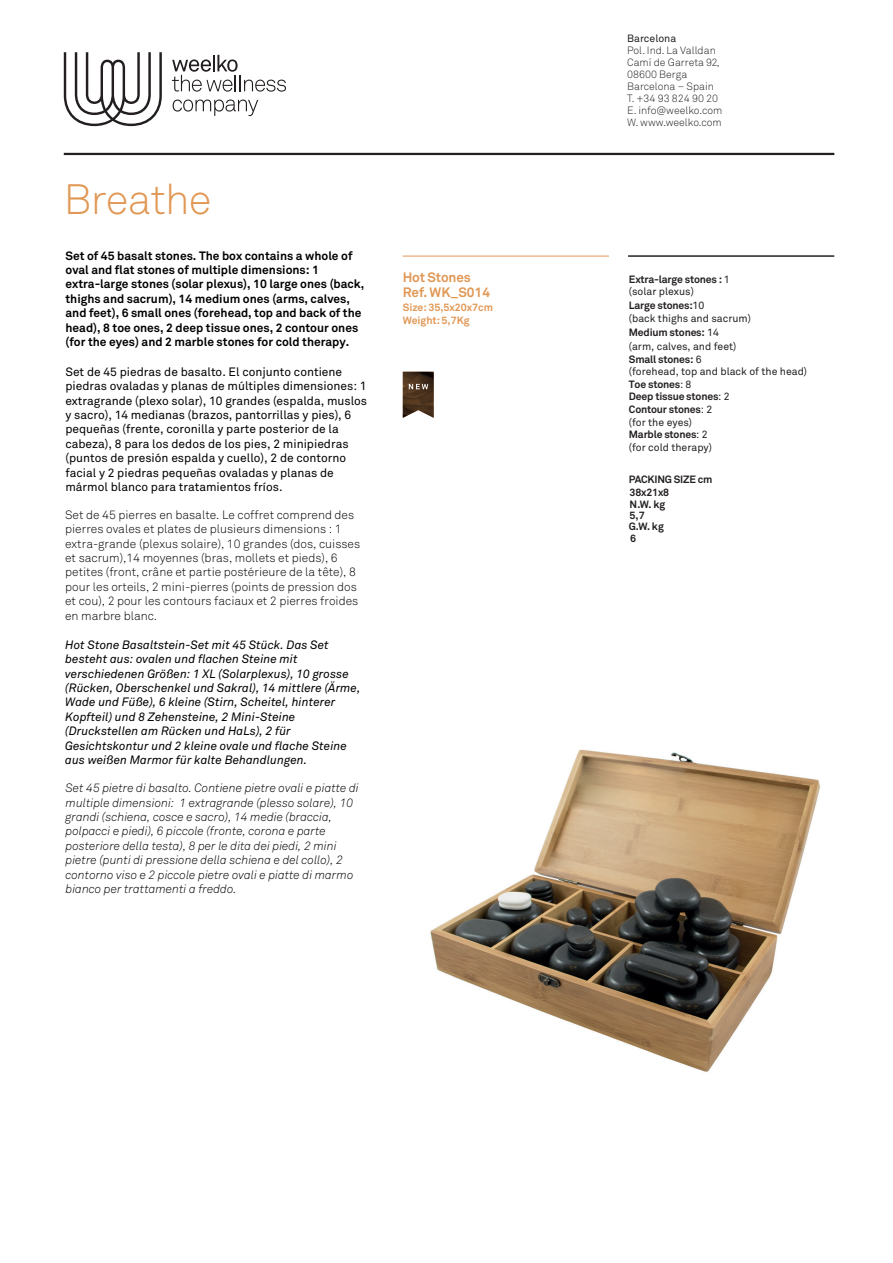
<style>
.page{position:relative;width:893px;height:1263px;background:#fff}
.page>*{position:absolute;margin:0;border:0;box-sizing:border-box;transform-origin:0 0}
.t1{font:300 42px "Akkurat";letter-spacing:-.02em;color:#e19855}
.t2{font:700 13.5px/15px "Akkurat";letter-spacing:-.015em;color:#e19855}
.t3{font:12px/14.4px "Akkurat";color:#000001}
.t4{font:italic 12px/14.4px "Akkurat";color:#000001}
.t5{font:italic 300 12px/14.4px "Akkurat";color:#000001}
.t6{font:300 12px/14.4px "Akkurat";color:#000001}
.t7{font:700 12px/14.4px "Akkurat";color:#000001}
.t8{font:10.5px/12.6px "Akkurat";color:#231f20}
.t9{font:300 10.5px/12px "Akkurat";color:#231f20}
.t10{font:700 10.5px/11.2px "Akkurat";letter-spacing:-.02em;color:#231f20}
.t11{font:700 10.5px/13.5px "Akkurat";color:#e19855}
.s1{font-weight:400}
.s2{font-weight:700}
</style>
<div class="page">
<hr style="left:64px;top:153px;width:770px;height:2px;background:#231f20">
<svg style="left:173px;top:100px;width:85px;height:16px"></svg>
<svg style="left:172px;top:55px;width:114px;height:37px"></svg>
<svg style="left:64px;top:52px;width:98px;height:74px"></svg>
<hr style="left:403px;top:256px;width:206px;height:1px;background:#e19855">
<hr style="left:628px;top:256px;width:206px;height:1px;background:#231f20">
<svg style="left:403px;top:372px;width:31px;height:46px"></svg>
<img style="left:430px;top:749px;width:391px;height:323px">
<h1 class="t1" style="left:64px;top:175px;width:149px">Breathe</h1>
<p class="t7" style="left:65px;top:248px;width:300px">Set of 45 basalt stones. The box contains a whole of oval and flat stones of multiple dimensions: 1 extra-large stones (solar plexus), 10 large ones (back, thighs and sacrum), 14 medium ones (arms, calves, and feet), 6 small ones (forehead, top and back of the head), 8 toe ones, 2 deep tissue ones, 2 contour ones (for the eyes) and 2 marble stones for cold therapy.</p>
<p class="t3" style="left:65px;top:365px;width:303px">Set de 45 piedras de basalto. El conjunto contiene piedras ovaladas y planas de múltiples dimensiones: 1 extragrande (plexo solar), 10 grandes (espalda, muslos y sacro), 14 medianas (brazos, pantorrillas y pies), 6 pequeñas (frente, coronilla y parte posterior de la cabeza), 8 para los dedos de los pies, 2 minipiedras (puntos de presión espalda y cuello), 2 de contorno facial y 2 piedras pequeñas ovaladas y planas de mármol blanco para tratamientos fríos.</p>
<p class="t6" style="left:65px;top:508px;width:297px">Set de 45 pierres en basalte. Le coffret comprend des pierres ovales et plates de plusieurs dimensions : 1 extra-grande (plexus solaire), 10 grandes (dos, cuisses et sacrum),14 moyennes (bras, mollets et pieds), 6 petites (front, crâne et partie postérieure de la tête), 8 pour les orteils, 2 mini-pierres (points de pression dos et cou), 2 pour les contours faciaux et 2 pierres froides en marbre blanc.</p>
<p class="t4" style="left:65px;top:638px;width:297px">Hot Stone Basaltstein-Set mit 45 Stück. Das Set besteht aus: ovalen und flachen Steine mit verschiedenen Größen: 1 XL (Solarplexus), 10 grosse (Rücken, Oberschenkel und Sakral), 14 mittlere (Ärme, Wade und Füße), 6 kleine (Stirn, Scheitel, hinterer Kopfteil) und 8 Zehensteine, 2 Mini-Steine (Druckstellen am Rücken und HaLs), 2 für Gesichtskontur und 2 kleine ovale und flache Steine aus weißen Marmor für kalte Behandlungen.</p>
<p class="t5" style="left:66px;top:781px;width:295px">Set 45 pietre di basalto. Contiene pietre ovali e piatte di multiple dimensioni: 1 extragrande (plesso solare), 10 grandi (schiena, cosce e sacro), 14 medie (braccia, polpacci e piedi), 6 piccole (fronte, corona e parte posteriore della testa), 8 per le dita dei piedi, 2 mini pietre (punti di pressione della schiena e del collo), 2 contorno viso e 2 piccole pietre ovali e piatte di marmo bianco per trattamenti a freddo.</p>
<p class="t2" style="left:403px;top:270px;width:89px">Hot Stones<br>Ref. WK_S014</p>
<p class="t11" style="left:403px;top:301px;width:92px">Size: 35,5x20x7cm<br>Weight: 5,7Kg</p>
<p class="t8" style="left:627px;top:32px;width:50px">Barcelona</p>
<p class="t9" style="left:627px;top:45px;width:97px">Pol. Ind. La Valldan<br>Camí de Garreta 92,<br>08600 Berga<br>Barcelona – Spain<br>T. +34 93 824 90 20<br>E. info@weelko.com<br>W. www.weelko.com</p>
<p class="t10" style="left:629px;top:273px;width:102px;line-height:12.6px">Extra-large stones : <span class="s1">1 (solar plexus)</span></p>
<p class="t8" style="left:629px;top:299px;width:123px;line-height:13.2px"><span class="s2">Large stones:</span>10<br>(back thighs and sacrum)</p>
<p class="t8" style="left:629px;top:340px;width:180px">(arm, calves, and feet)<br><span class="s2">Small stones:</span> 6<br>(forehead, top and black of the head)<br><span class="s2">Toe stones</span>: 8<br><span class="s2">Deep tissue stones</span>: 2<br><span class="s2">Contour stones</span>: 2<br>(for the eyes)<br><span class="s2">Marble stones</span>: 2<br>(for cold therapy)</p>
<p class="t10" style="left:629px;top:326px;width:91px">Medium stones: <span class="s1">14</span></p>
<p class="t10" style="left:629px;top:472px;width:85px;line-height:13.5px">PACKING SIZE cm<br>38x21x8</p>
<p class="t10" style="left:629px;top:499px;width:38px">N.W. kg<br>5,7<br>G.W. kg<br>6</p>
</div>
